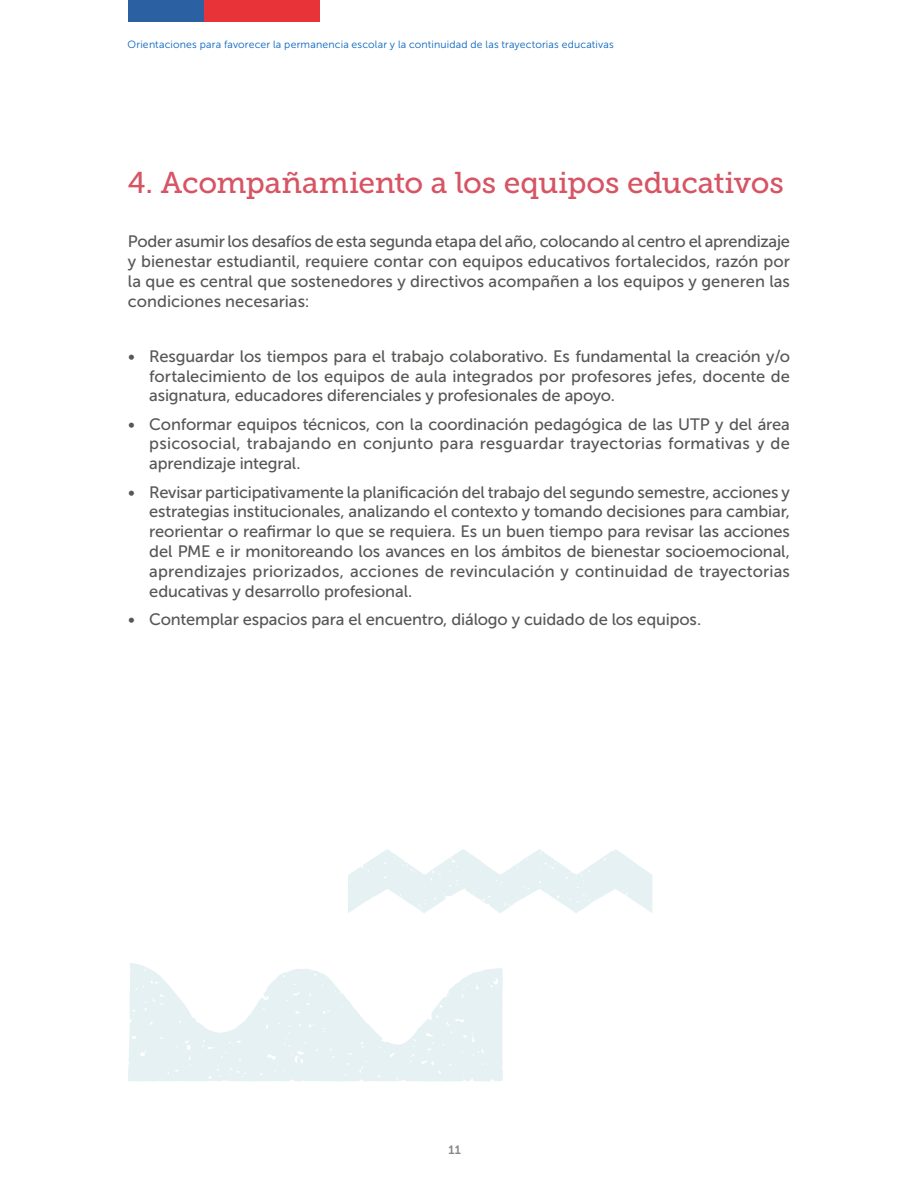
<style>
.page{position:relative;width:918px;height:1188px;background:#fff}
.page>*{position:absolute;margin:0;border:0;box-sizing:border-box;transform-origin:0 0}
.t1{font:30px "Museo Slab 500";letter-spacing:-.01em;color:#d65463}
.t2{font:16.5px/19.8px "Museo Sans 500";letter-spacing:-.01em;color:#575756;text-align:justify}
.t3{font:12px "Museo Sans 700";color:#878787}
.t4{font:10.5px "Museo Sans 300";letter-spacing:.015em;color:#0563c1}
</style>
<div class="page">
<svg style="left:348px;top:849px;width:305px;height:64px"></svg>
<svg style="left:128px;top:963px;width:375px;height:119px;fill:#e6f1f4"></svg>
<div style="left:128px;top:0;width:80px;height:21px;background:#2b61a3"></div>
<div style="left:205px;top:0;width:115px;height:21px;background:#e83338"></div>
<p class="t4" style="left:128px;top:39px;width:488px">Orientaciones para favorecer la permanencia escolar y la continuidad de las trayectorias educativas</p>
<h1 class="t1" style="left:128px;top:166px;width:657px">4. Acompañamiento a los equipos educativos</h1>
<p class="t2" style="left:128px;top:232px;width:664px">Poder asumir los desafíos de esta segunda etapa del año, colocando al centro el aprendizaje y bienestar estudiantil, requiere contar con equipos educativos fortalecidos, razón por la que es central que sostenedores y directivos acompañen a los equipos y generen las condiciones necesarias:</p>
<p class="t2" style="left:149px;top:346px;width:642px;text-indent:-21px">• Resguardar los tiempos para el trabajo colaborativo. Es fundamental la creación y/o fortalecimiento de los equipos de aula integrados por profesores jefes, docente de asignatura, educadores diferenciales y profesionales de apoyo.</p>
<p class="t2" style="left:149px;top:414px;width:642px;text-indent:-21px">• Conformar equipos técnicos, con la coordinación pedagógica de las UTP y del área psicosocial, trabajando en conjunto para resguardar trayectorias formativas y de aprendizaje integral.</p>
<p class="t2" style="left:149px;top:482px;width:642px;text-indent:-21px">• Revisar participativamente la planificación del trabajo del segundo semestre, acciones y estrategias institucionales, analizando el contexto y tomando decisiones para cambiar, reorientar o reafirmar lo que se requiera. Es un buen tiempo para revisar las acciones del PME e ir monitoreando los avances en los ámbitos de bienestar socioemocional, aprendizajes priorizados, acciones de revinculación y continuidad de trayectorias educativas y desarrollo profesional.</p>
<p class="t2" style="left:128px;top:609px;width:574px">• Contemplar espacios para el encuentro, diálogo y cuidado de los equipos.</p>
<p class="t3" style="left:448px;top:1143px;width:14px">11</p>
</div>
